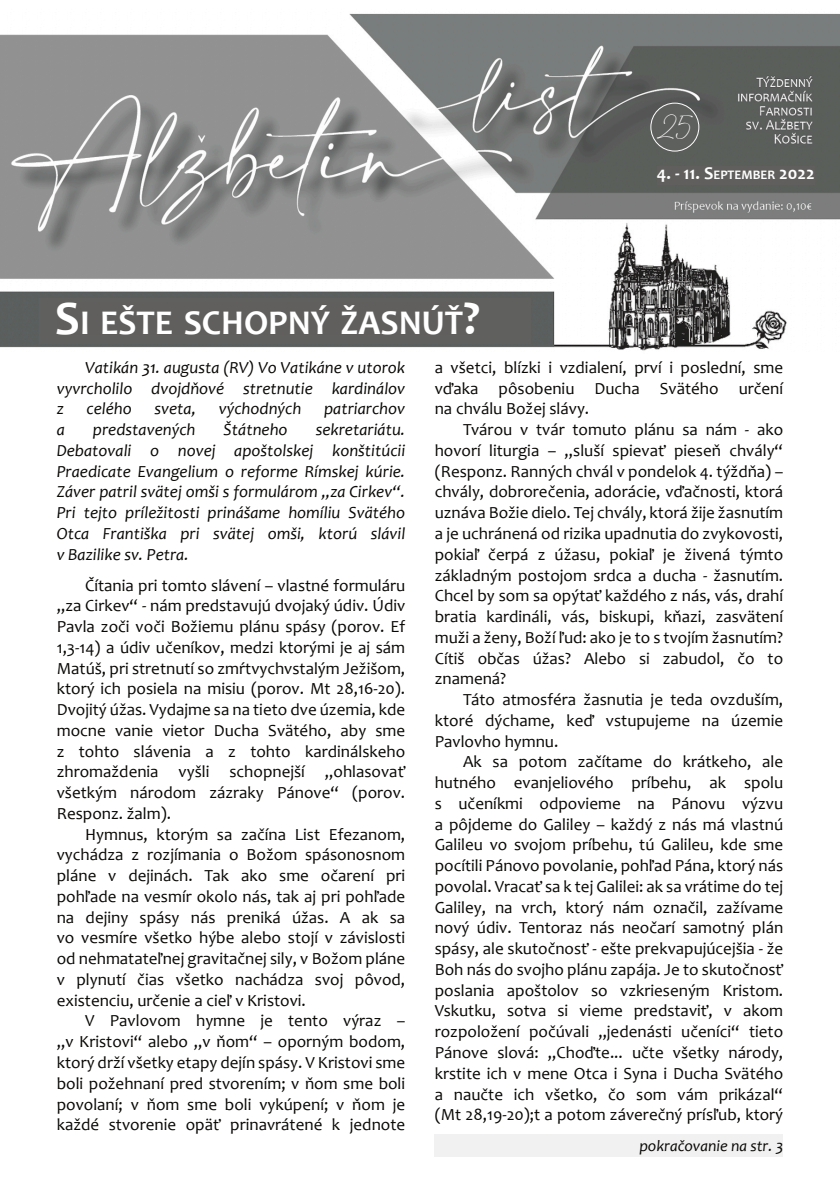
<style>
.page{position:relative;width:840px;height:1191px;background:#fff}
.page>*{position:absolute;margin:0;border:0;box-sizing:border-box;transform-origin:0 0}
.t1{font:700 34.8px "Candara";color:#fff}
.t2{font:700 18px "Candara";color:#fff}
.t3{font:17px/20.8px "Candara";color:#080704;text-align:justify}
.t4{font:italic 17px/20.8px "Candara";color:#080704;text-align:justify}
.t5{font:italic 16px "Candara";color:#080704}
.t6{font:12px "Amalfi Coast";color:#fff}
.s1{font-size:48px}
.s2{font-size:13px}
</style>
<div class="page">
<img style="left:0;top:13px;width:839px;height:338px">
<div style="left:650px;top:103px;width:48px;height:48px;background:#5e605d;border:1px solid #fff;border-radius:50%"></div>
<div style="left:39px;top:299px;width:492px;height:45px;background:#60605f"></div>
<div style="left:656px;top:166px;width:158px;height:18px;background:#605f5d"></div>
<div style="left:434px;top:1134px;width:348px;height:22px;background:#f1f1f1"></div>
<p class="t6" style="left:659px;top:120px;width:34px">25</p>
<h1 class="t1" style="left:55px;top:308px;width:426px"><span class="s1">S</span>I EŠTE SCHOPNÝ ŽASNÚŤ<span class="s1">?</span></h1>
<p class="t2" style="left:656px;top:166px;width:159px">4. - 11. S<span class="s2">EPTEMBER</span> 2022</p>
<p class="t4" style="left:57px;top:359px;width:350px;text-indent:28px">Vatikán 31. augusta (RV) Vo Vatikáne v utorok vyvrcholilo dvojdňové stretnutie kardinálov z</p>
<p class="t4" style="left:87px;top:400px;width:47px">celého</p>
<p class="t4" style="left:154px;top:400px;width:43px">sveta,</p>
<p class="t4" style="left:218px;top:400px;width:84px">východných</p>
<p class="t4" style="left:324px;top:400px;width:83px">patriarchov</p>
<p class="t4" style="left:57px;top:421px;width:10px">a</p>
<p class="t4" style="left:93px;top:421px;width:104px">predstavených</p>
<p class="t4" style="left:223px;top:421px;width:65px">Štátneho</p>
<p class="t4" style="left:57px;top:421px;width:350px;text-indent:259px">sekretariátu.<br>Debatovali o novej apoštolskej konštitúcii Praedicate Evangelium o reforme Rímskej kúrie.<br>Záver patril svätej omši s formulárom „za Cirkev“.<br>Pri tejto príležitosti prinášame homíliu Svätého Otca Františka pri svätej omši, ktorú slávil v Bazilike sv. Petra.</p>
<p class="t3" style="left:57px;top:576px;width:350px;text-indent:28px">Čítania pri tomto slávení – vlastné formuláru „za Cirkev“ - nám predstavujú dvojaký údiv. Údiv Pavla zoči voči Božiemu plánu spásy (porov. Ef 1,3-14) a údiv učeníkov, medzi ktorými je aj sám Matúš, pri stretnutí so zmŕtvychvstalým Ježišom, ktorý ich posiela na misiu (porov. Mt 28,16-20).<br>Dvojitý úžas. Vydajme sa na tieto dve územia, kde mocne vanie vietor Ducha Svätého, aby sme z tohto slávenia a z tohto kardinálskeho zhromaždenia vyšli schopnejší „ohlasovať všetkým národom zázraky Pánove“ (porov.<br>Responz. žalm).</p>
<p class="t3" style="left:57px;top:825px;width:350px;text-indent:28px">Hymnus, ktorým sa začína List Efezanom, vychádza z rozjímania o Božom spásonosnom pláne v dejinách. Tak ako sme očarení pri pohľade na vesmír okolo nás, tak aj pri pohľade na dejiny spásy nás preniká úžas. A ak sa vo vesmíre všetko hýbe alebo stojí v závislosti od nehmatateľnej gravitačnej sily, v Božom pláne v plynutí čias všetko nachádza svoj pôvod, existenciu, určenie a cieľ v Kristovi.</p>
<p class="t3" style="left:57px;top:1012px;width:350px;text-indent:28px">V Pavlovom hymne je tento výraz – „v Kristovi“ alebo „v ňom“ – oporným bodom, ktorý drží všetky etapy dejín spásy. V Kristovi sme boli požehnaní pred stvorením; v ňom sme boli povolaní; v ňom sme boli vykúpení; v ňom je každé stvorenie opäť prinavrátené k jednote</p>
<p class="t3" style="left:434px;top:359px;width:350px">a všetci, blízki i vzdialení, prví i poslední, sme vďaka pôsobeniu Ducha Svätého určení na chválu Božej slávy.</p>
<p class="t3" style="left:434px;top:421px;width:350px;text-indent:28px">Tvárou v tvár tomuto plánu sa nám - ako hovorí liturgia – „sluší spievať pieseň chvály“ (Responz. Ranných chvál v pondelok 4. týždňa) – chvály, dobrorečenia, adorácie, vďačnosti, ktorá uznáva Božie dielo. Tej chvály, ktorá žije žasnutím a je uchránená od rizika upadnutia do zvykovosti, pokiaľ čerpá z úžasu, pokiaľ je živená týmto základným postojom srdca a ducha - žasnutím.<br>Chcel by som sa opýtať každého z nás, vás, drahí bratia kardináli, vás, biskupi, kňazi, zasvätení muži a ženy, Boží ľud: ako je to s tvojím žasnutím?<br>Cítiš občas úžas? Alebo si zabudol, čo to znamená?</p>
<p class="t3" style="left:434px;top:691px;width:350px;text-indent:28px">Táto atmosféra žasnutia je teda ovzduším, ktoré dýchame, keď vstupujeme na územie Pavlovho hymnu.</p>
<p class="t3" style="left:434px;top:753px;width:350px;text-indent:28px">Ak sa potom začítame do krátkeho, ale hutného evanjeliového príbehu, ak spolu s učeníkmi odpovieme na Pánovu výzvu a pôjdeme do Galiley – každý z nás má vlastnú Galileu vo svojom príbehu, tú Galileu, kde sme pocítili Pánovo povolanie, pohľad Pána, ktorý nás povolal. Vracať sa k tej Galilei: ak sa vrátime do tej Galiley, na vrch, ktorý nám označil, zažívame nový údiv. Tentoraz nás neočarí samotný plán spásy, ale skutočnosť - ešte prekvapujúcejšia - že Boh nás do svojho plánu zapája. Je to skutočnosť poslania apoštolov so vzkrieseným Kristom.<br>Vskutku, sotva si vieme predstaviť, v akom rozpoložení počúvali „jedenásti učeníci“ tieto Pánove slová: „Choďte... učte všetky národy, krstite ich v mene Otca i Syna i Ducha Svätého a naučte ich všetko, čo som vám prikázal“ (Mt 28,19-20);t a potom záverečný prísľub, ktorý</p>
<p class="t5" style="left:639px;top:1139px;width:145px">pokračovanie na str. 3</p>
</div>
